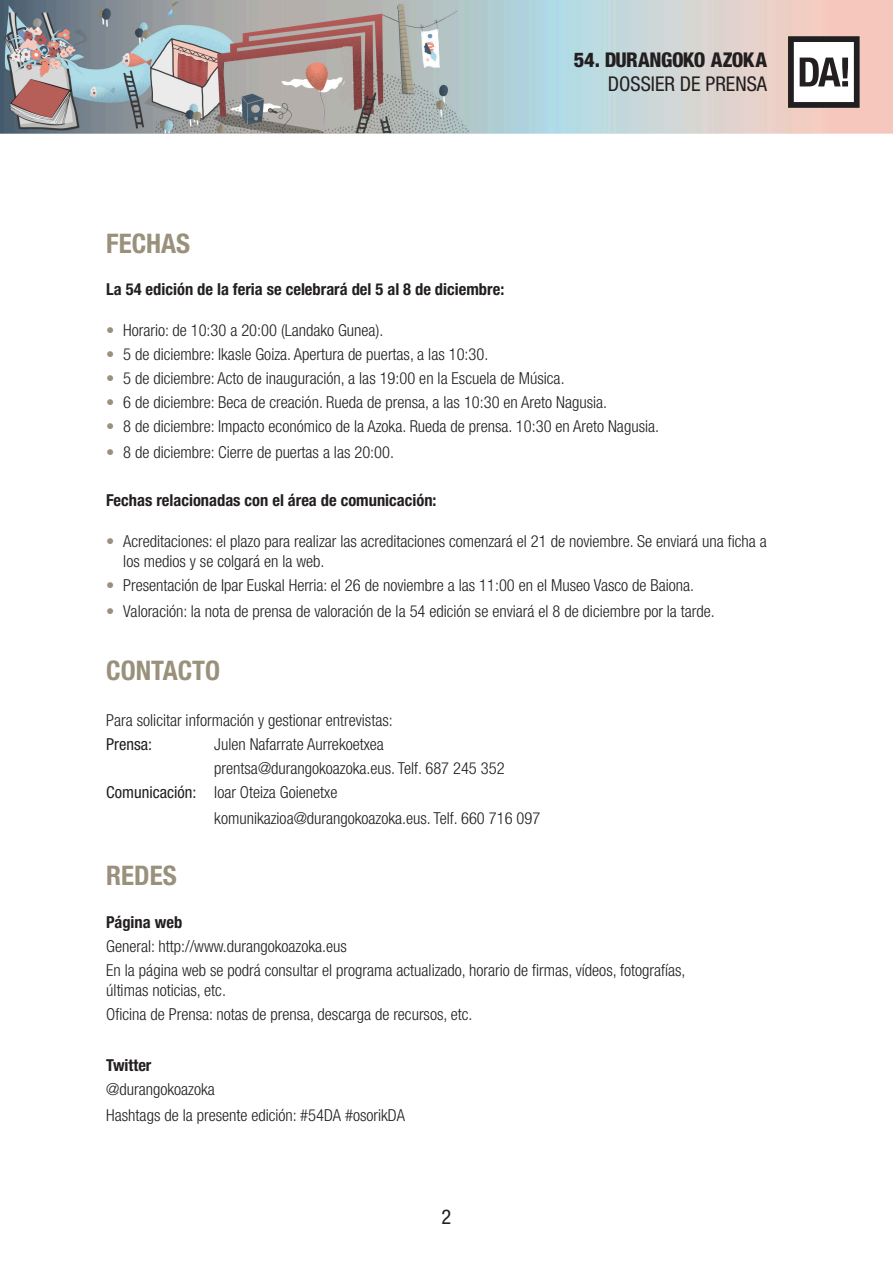
<style>
.page{position:relative;width:893px;height:1263px;background:#fff}
.page>*{position:absolute;margin:0;border:0;box-sizing:border-box;transform-origin:0 0}
.t1{font:700 condensed 27px "Helvetica Neue LT Pro";color:#99917c}
.t2{font:800 condensed 20.4px "Helvetica Neue LT Pro";letter-spacing:-.02em;color:#231f20}
.t3{font:condensed 20.4px "Helvetica Neue LT Pro";color:#231f20}
.t4{font:300 condensed 16.5px/19.8px "Helvetica Neue LT Pro";color:#231f20}
.t5{font:700 condensed 16.5px "Helvetica Neue LT Pro";color:#231f20}
.t6{font:condensed 16.5px "Helvetica Neue LT Pro";color:#231f20}
.s1{color:#99917c}
.s2{font-weight:400}
</style>
<div class="page">
<img style="left:0;top:0;width:893px;height:134px">
<svg style="left:788px;top:36px;width:72px;height:72px"></svg>
<p class="t2" style="left:574px;top:47px;width:195px">54. DURANGOKO AZOKA</p>
<p class="t3" style="left:608px;top:72px;width:161px">DOSSIER DE PRENSA</p>
<p class="t1" style="left:106px;top:227px;width:86px">FECHAS</p>
<p class="t5" style="left:106px;top:279px;width:399px">La 54 edición de la feria se celebrará del 5 al 8 de diciembre:</p>
<p class="t4" style="left:106px;top:320px;width:278px"><span class="s1">•</span> Horario: de 10:30 a 20:00 (Landako Gunea).</p>
<p class="t4" style="left:106px;top:344px;width:384px"><span class="s1">•</span> 5 de diciembre: Ikasle Goiza. Apertura de puertas, a las 10:30.</p>
<p class="t4" style="left:106px;top:368px;width:460px"><span class="s1">•</span> 5 de diciembre: Acto de inauguración, a las 19:00 en la Escuela de Música.</p>
<p class="t4" style="left:106px;top:392px;width:502px"><span class="s1">•</span> 6 de diciembre: Beca de creación. Rueda de prensa, a las 10:30 en Areto Nagusia.</p>
<p class="t4" style="left:106px;top:416px;width:554px"><span class="s1">•</span> 8 de diciembre: Impacto económico de la Azoka. Rueda de prensa. 10:30 en Areto Nagusia.</p>
<p class="t4" style="left:106px;top:442px;width:289px"><span class="s1">•</span> 8 de diciembre: Cierre de puertas a las 20:00.</p>
<p class="t5" style="left:106px;top:490px;width:332px">Fechas relacionadas con el área de comunicación:</p>
<p class="t4" style="left:123px;top:531px;width:645px;text-indent:-17px"><span class="s1">•</span> Acreditaciones: el plazo para realizar las acreditaciones comenzará el 21 de noviembre. Se enviará una ficha a los medios y se colgará en la web.</p>
<p class="t4" style="left:106px;top:575px;width:589px"><span class="s1">•</span> Presentación de Ipar Euskal Herria: el 26 de noviembre a las 11:00 en el Museo Vasco de Baiona.</p>
<p class="t4" style="left:106px;top:601px;width:610px"><span class="s1">•</span> Valoración: la nota de prensa de valoración de la 54 edición se enviará el 8 de diciembre por la tarde.</p>
<p class="t1" style="left:106px;top:654px;width:115px">CONTACTO</p>
<p class="t4" style="left:106px;top:710px;width:288px">Para solicitar información y gestionar entrevistas:</p>
<p class="t6" style="left:106px;top:735px;width:47px">Prensa:</p>
<p class="t4" style="left:214px;top:734px;width:171px">Julen Nafarrate Aurrekoetxea</p>
<p class="t4" style="left:214px;top:758px;width:292px">prentsa@durangokoazoka.eus. Telf. 687 245 352</p>
<p class="t4" style="left:106px;top:782px;width:233px"><span class="s2">Comunicación:</span> Ioar Oteiza Goienetxe</p>
<p class="t4" style="left:214px;top:808px;width:327px">komunikazioa@durangokoazoka.eus. Telf. 660 716 097</p>
<p class="t1" style="left:106px;top:858px;width:72px">REDES</p>
<p class="t5" style="left:106px;top:912px;width:77px">Página web</p>
<p class="t4" style="left:106px;top:936px;width:242px">General: http://www.durangokoazoka.eus</p>
<p class="t4" style="left:106px;top:960px;width:581px">En la página web se podrá consultar el programa actualizado, horario de firmas, vídeos, fotografías, últimas noticias, etc.</p>
<p class="t4" style="left:106px;top:1004px;width:368px">Oficina de Prensa: notas de prensa, descarga de recursos, etc.</p>
<p class="t5" style="left:106px;top:1055px;width:47px">Twitter</p>
<p class="t4" style="left:106px;top:1079px;width:110px">@durangokoazoka</p>
<p class="t4" style="left:106px;top:1105px;width:300px">Hashtags de la presente edición: #54DA #osorikDA</p>
<p class="t3" style="left:442px;top:1204px;width:11px">2</p>
</div>
